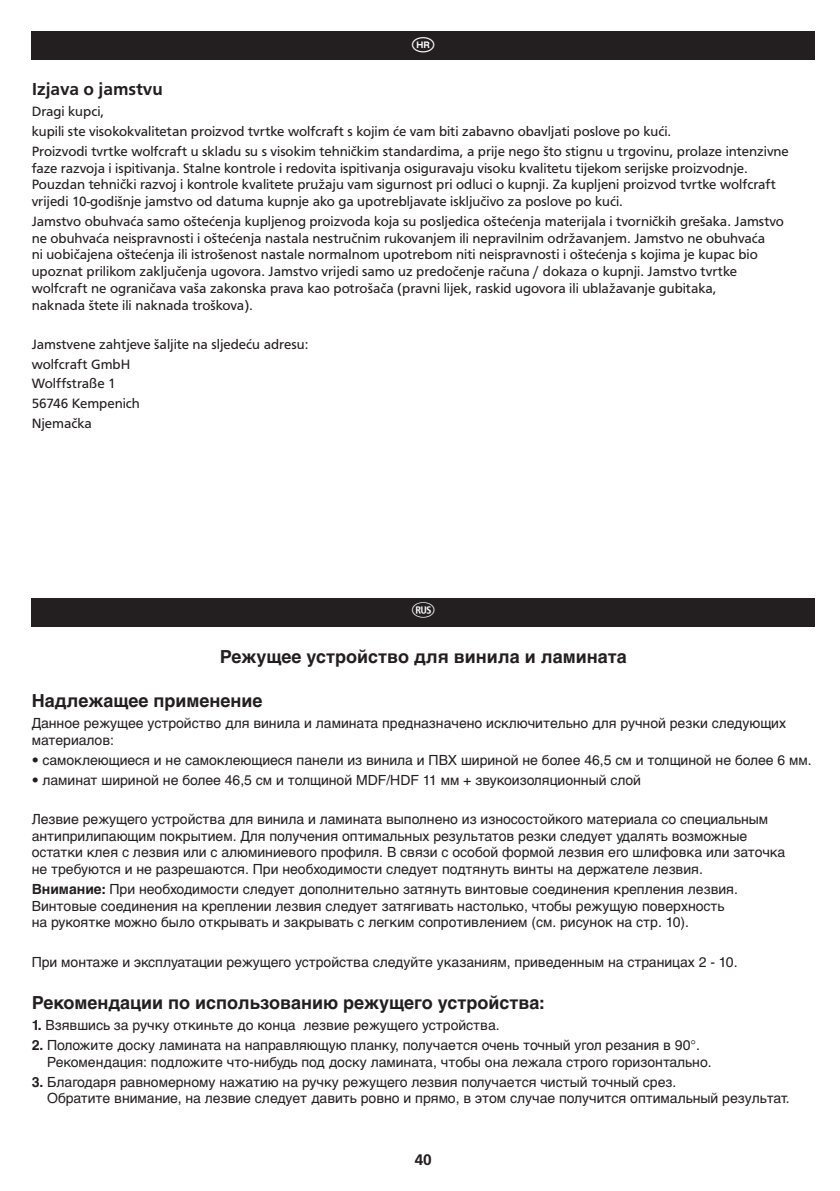
<style>
.page{position:relative;width:840px;height:1191px;background:#fff}
.page>*{position:absolute;margin:0;border:0;box-sizing:border-box;transform-origin:0 0}
.t1{font:24px "Laenderkennzeichen";color:#fff}
.t2{font:700 24px "LZ1";color:#fff}
.t3{font:700 18px "Helvetica Cyr";color:#231f20}
.t4{font:500 18px "F015 TCE";color:#231f20}
.t5{font:500 16px "F015 T";color:#231f20}
.t6{font:14px/16.8px "Helvetica Cyr Upright";color:#231f20}
.t7{font:14px/16.8px "F015 TCE";color:#231f20}
.s1{font-family:"Helvetica Cyr";font-weight:700}
</style>
<div class="page">
<div style="left:32px;top:32px;width:782px;height:28px;background:#231f20"></div>
<div style="left:32px;top:599px;width:782px;height:28px;background:#231f20"></div>
<h1 class="t1" style="left:410px;top:32px;width:27px">x</h1>
<p class="t4" style="left:32px;top:82px;width:133px">Izjava o jamstvu</p>
<p class="t7" style="left:32px;top:103px;width:758px;line-height:19.6px">Dragi kupci,<br>kupili ste visokokvalitetan proizvod tvrtke wolfcraft s kojim će vam biti zabavno obavljati poslove po kući.<br>Proizvodi tvrtke wolfcraft u skladu su s visokim tehničkim standardima, a prije nego što stignu u trgovinu, prolaze intenzivne</p>
<p class="t7" style="left:32px;top:161px;width:745px">faze razvoja i ispitivanja. Stalne kontrole i redovita ispitivanja osiguravaju visoku kvalitetu tijekom serijske proizvodnje.<br>Pouzdan tehnički razvoj i kontrole kvalitete pružaju vam sigurnost pri odluci o kupnji. Za kupljeni proizvod tvrtke wolfcraft vrijedi 10-godišnje jamstvo od datuma kupnje ako ga upotrebljavate isključivo za poslove po kući.</p>
<p class="t7" style="left:32px;top:214px;width:753px">Jamstvo obuhvaća samo oštećenja kupljenog proizvoda koja su posljedica oštećenja materijala i tvorničkih grešaka. Jamstvo ne obuhvaća neispravnosti i oštećenja nastala nestručnim rukovanjem ili nepravilnim održavanjem. Jamstvo ne obuhvaća<br>ni uobičajena oštećenja ili istrošenost nastale normalnom upotrebom niti neispravnosti i oštećenja s kojima je kupac bio upoznat prilikom zaključenja ugovora. Jamstvo vrijedi samo uz predočenje računa / dokaza o kupnji. Jamstvo tvrtke wolfcraft ne ograničava vaša zakonska prava kao potrošača (pravni lijek, raskid ugovora ili ublažavanje gubitaka,<br>naknada štete ili naknada troškova).</p>
<p class="t7" style="left:32px;top:336px;width:278px;line-height:19.6px">Jamstvene zahtjeve šaljite na sljedeću adresu: wolfcraft GmbH<br>Wolffstraße 1<br>56746 Kempenich<br>Njemačka</p>
<h1 class="t2" style="left:412px;top:595px;width:24px">r</h1>
<p class="t3" style="left:220px;top:649px;width:408px">Режущее устройство для винила и ламината</p>
<p class="t3" style="left:32px;top:693px;width:232px">Надлежащее применение</p>
<p class="t6" style="left:32px;top:716px;width:755px">Данное режущее устройство для винила и ламината предназначено исключительно для ручной резки следующих материалов:</p>
<p class="t6" style="left:32px;top:753px;width:781px">• самоклеющиеся и не самоклеющиеся панели из винила и ПВХ шириной не более 46,5 см и толщиной не более 6 мм.</p>
<p class="t6" style="left:32px;top:772px;width:610px">• ламинат шириной не более 46,5 см и толщиной MDF/HDF 11 мм + звукоизоляционный слой</p>
<p class="t6" style="left:32px;top:812px;width:754px">Лезвие режущего устройства для винила и ламината выполнено из износостойкого материала со специальным антиприлипающим покрытием. Для получения оптимальных результатов резки следует удалять возможные остатки клея с лезвия или с алюминиевого профиля. В связи с особой формой лезвия его шлифовка или заточка не требуются и не разрешаются. При необходимости следует подтянуть винты на держателе лезвия.</p>
<p class="t6" style="left:32px;top:882px;width:707px"><span class="s1">Внимание:</span> При необходимости следует дополнительно затянуть винтовые соединения крепления лезвия.<br>Винтовые соединения на креплении лезвия следует затягивать настолько, чтобы режущую поверхность на рукоятке можно было открывать и закрывать с легким сопротивлением (см. рисунок на стр. 10).</p>
<p class="t6" style="left:32px;top:955px;width:707px">При монтаже и эксплуатации режущего устройства следуйте указаниям, приведенным на страницах 2 - 10.</p>
<p class="t3" style="left:32px;top:995px;width:514px">Рекомендации по использованию режущего устройства:</p>
<p class="t6" style="left:32px;top:1018px;width:469px"><span class="s1">1.</span> Взявшись за ручку откиньте до конца лезвие режущего устройства.</p>
<p class="t6" style="left:47px;top:1038px;width:665px;text-indent:-15px"><span class="s1">2.</span> Положите доску ламината на направляющую планку, получается очень точный угол резания в 90°.<br>Рекомендация: подложите что-нибудь под доску ламината, чтобы она лежала строго горизонтально.</p>
<p class="t6" style="left:47px;top:1074px;width:743px;text-indent:-15px"><span class="s1">3.</span> Благодаря равномерному нажатию на ручку режущего лезвия получается чистый точный срез.<br>Обратите внимание, на лезвие следует давить ровно и прямо, в этом случае получится оптимальный результат.</p>
<p class="t5" style="left:414px;top:1153px;width:19px">40</p>
</div>
